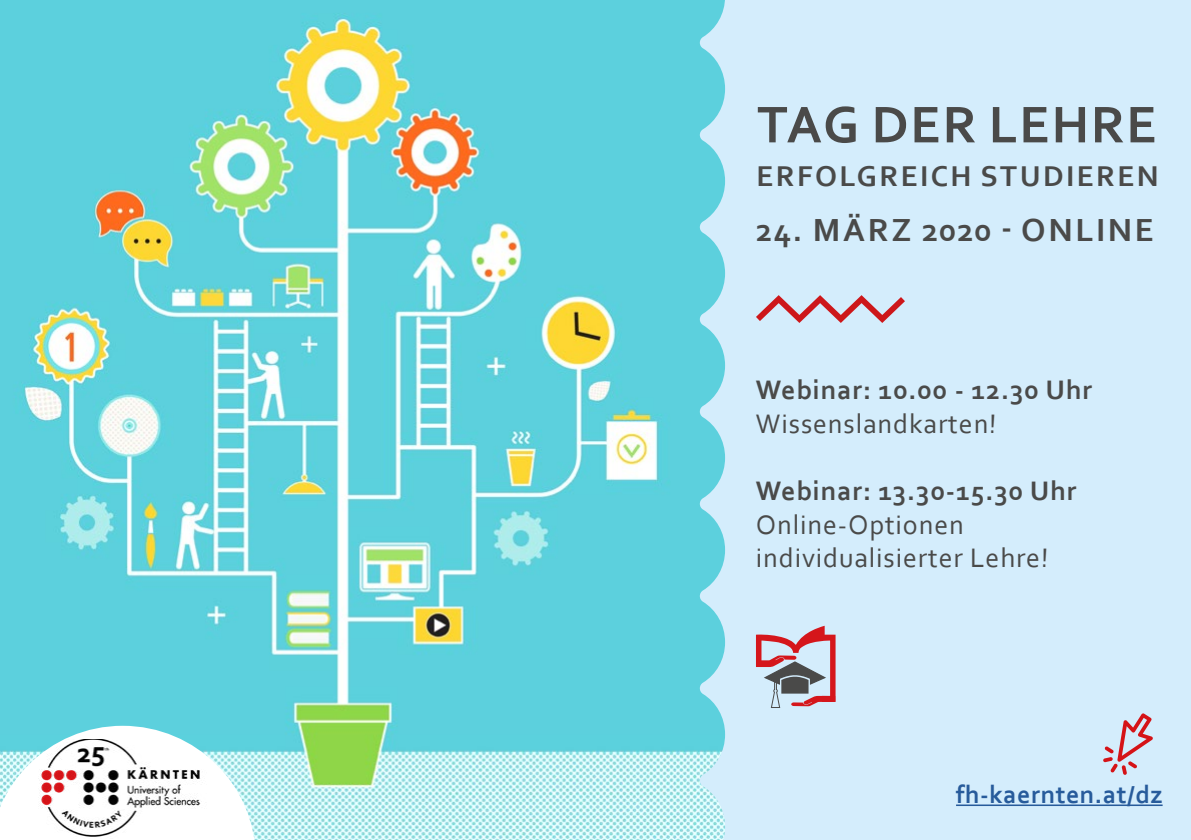
<style>
.page{position:relative;width:1191px;height:840px;background:#fff}
.page>*{position:absolute;margin:0;border:0;box-sizing:border-box;transform-origin:0 0}
.t1{font:700 54px "Corbel";letter-spacing:.03em;color:#4a4a49}
.t2{font:700 33.4px "Corbel";letter-spacing:.08em;color:#4a4a49}
.t3{font:700 30px "Corbel";letter-spacing:.08em;color:#4a4a49}
.t4{font:28px/33.6px "Corbel";letter-spacing:.03em;color:#4a4a49}
.t5{font:700 28px "Corbel";letter-spacing:.03em;color:#4a4a49}
.t6{font:700 26px "Corbel";letter-spacing:.02em;color:#275b9b}
</style>
<div class="page">
<img style="left:0;top:0;width:700px;height:839px">
<div style="left:700px;top:0;width:491px;height:839px;background:#d4edfc"></div>
<svg style="left:0;top:725px;width:256px;height:114px"></svg>
<svg style="left:1103px;top:712px;width:49px;height:62px;background:#d4bbc8"></svg>
<hr style="left:956px;top:804px;width:206px;height:1px;background:#275b9b">
<svg style="left:750px;top:291px;width:161px;height:36px;background:#d2c2ce"></svg>
<svg style="left:756px;top:625px;width:79px;height:80px;background:#bc9ea8"></svg>
<img style="left:15px;top:738px;width:205px;height:99px">
<h1 class="t1" style="left:757px;top:91px;width:401px">TAG DER LEHRE</h1>
<p class="t3" style="left:756px;top:158px;width:404px">ERFOLGREICH STUDIEREN</p>
<p class="t2" style="left:756px;top:209px;width:399px">24. MÄRZ 2020 - ONLINE</p>
<p class="t5" style="left:756px;top:372px;width:338px">Webinar: 10.00 - 12.30 Uhr</p>
<p class="t4" style="left:756px;top:405px;width:242px">Wissenslandkarten!</p>
<p class="t5" style="left:756px;top:473px;width:322px">Webinar: 13.30-15.30 Uhr</p>
<p class="t4" style="left:756px;top:506px;width:294px">Online-Optionen individualisierter Lehre!</p>
<p class="t6" style="left:956px;top:777px;width:208px">fh-kaernten.at/dz</p>
</div>
